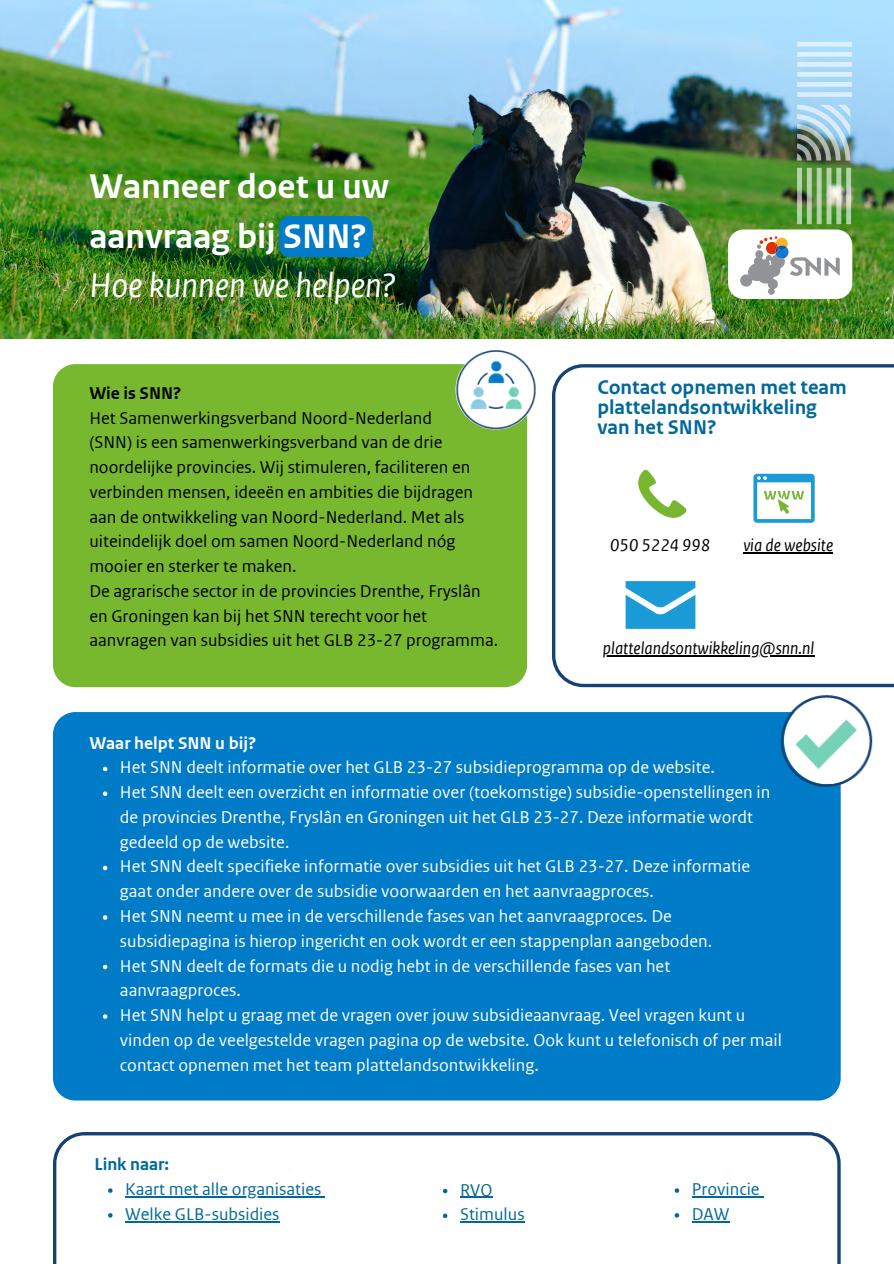
<style>
.page{position:relative;width:894px;height:1264px;background:#fff}
.page>*{position:absolute;margin:0;border:0;box-sizing:border-box;transform-origin:0 0}
.t1{font:700 36px/49.5px "Rijksoverheid Sans Web Text";color:#fff}
.t2{font:italic 36px "Rijksoverheid Sans Web Text";color:#fff}
.t3{font:700 21px/20.2px "Rijksoverheid Sans Web Text";color:#01689b}
.t4{font:18px/24.8px "Rijksoverheid Sans Web Text";color:#fff}
.t5{font:18px/24.8px "Rijksoverheid Sans Web Text";color:#000}
.t6{font:18px/24.8px "Rijksoverheid Sans Web Text";color:#01689b}
.t7{font:italic 18px "Rijksoverheid Sans Web Text";color:#000}
.t8{font:700 18px "Rijksoverheid Sans Web Text";color:#fff}
.t9{font:700 18px "Rijksoverheid Sans Web Text";color:#000}
.t10{font:700 18px "Rijksoverheid Sans Web Text";color:#01689b}
</style>
<div class="page">
<img style="left:0;top:0;width:893px;height:339px">
<div style="left:53px;top:364px;width:474px;height:323px;background:#78b82e"></div>
<svg style="left:796px;top:42px;width:55px;height:55px;background:#c1e4fb"></svg>
<svg style="left:796px;top:168px;width:54px;height:56px;background:#89b177"></svg>
<svg style="left:796px;top:105px;width:54px;height:55px;background:#98b1ba"></svg>
<img style="left:453px;top:350px;width:83px;height:84px">
<div style="left:53px;top:712px;width:787px;height:388px;background:#007bc7"></div>
<img style="left:777px;top:687px;width:109px;height:116px">
<svg style="left:552px;top:364px;width:341px;height:323px"></svg>
<div style="left:599px;top:454px;width:269px;height:82px;background:#fff"></div>
<svg style="left:638px;top:469px;width:48px;height:49px"></svg>
<svg style="left:753px;top:474px;width:61px;height:49px"></svg>
<svg style="left:625px;top:581px;width:70px;height:48px;background:#3eaadd"></svg>
<div style="left:279px;top:216px;width:93px;height:41px;background:#007bc7"></div>
<div style="left:727px;top:229px;width:125px;height:70px;background:#fff;border-radius:16px"></div>
<svg style="left:740px;top:236px;width:99px;height:59px"></svg>
<svg style="left:53px;top:1132px;width:787px;height:131px"></svg>
<hr style="left:743px;top:552px;width:89px;height:1px;background:#000">
<hr style="left:602px;top:655px;width:212px;height:1px;background:#000">
<svg style="left:103px;top:766px;width:4px;height:5px"></svg>
<svg style="left:103px;top:791px;width:4px;height:5px"></svg>
<svg style="left:103px;top:865px;width:4px;height:5px"></svg>
<svg style="left:103px;top:915px;width:4px;height:4px"></svg>
<svg style="left:103px;top:964px;width:4px;height:5px"></svg>
<svg style="left:103px;top:1014px;width:4px;height:4px"></svg>
<svg style="left:108px;top:1188px;width:4px;height:4px"></svg>
<hr style="left:125px;top:1196px;width:196px;height:1px;background:#01689b">
<svg style="left:108px;top:1213px;width:4px;height:4px"></svg>
<hr style="left:125px;top:1220px;width:154px;height:2px;background:#01689b">
<svg style="left:443px;top:1188px;width:4px;height:5px"></svg>
<hr style="left:460px;top:1196px;width:32px;height:1px;background:#01689b">
<svg style="left:443px;top:1213px;width:4px;height:4px"></svg>
<hr style="left:460px;top:1221px;width:64px;height:1px;background:#01689b">
<svg style="left:674px;top:1188px;width:5px;height:4px"></svg>
<hr style="left:691px;top:1196px;width:68px;height:1px;background:#01689b">
<svg style="left:674px;top:1213px;width:5px;height:4px"></svg>
<hr style="left:691px;top:1220px;width:38px;height:2px;background:#01689b">
<h1 class="t1" style="left:89px;top:162px;width:301px">Wanneer doet u uw aanvraag bij SNN?</h1>
<h1 class="t2" style="left:89px;top:265px;width:308px">Hoe kunnen we helpen?</h1>
<p class="t9" style="left:89px;top:382px;width:94px">Wie is SNN?</p>
<p class="t5" style="left:89px;top:405px;width:410px">Het Samenwerkingsverband Noord-Nederland<br>(SNN) is een samenwerkingsverband van de drie noordelijke provincies. Wij stimuleren, faciliteren en verbinden mensen, ideeën en ambities die bijdragen aan de ontwikkeling van Noord-Nederland. Met als uiteindelijk doel om samen Noord-Nederland nóg mooier en sterker te maken.<br>De agrarische sector in de provincies Drenthe, Fryslân en Groningen kan bij het SNN terecht voor het aanvragen van subsidies uit het GLB 23-27 programma.</p>
<p class="t3" style="left:597px;top:377px;width:251px">Contact opnemen met team plattelandsontwikkeling van het SNN?</p>
<p class="t7" style="left:610px;top:535px;width:102px">050 5224 998</p>
<p class="t7" style="left:743px;top:535px;width:91px">via de website</p>
<p class="t7" style="left:602px;top:637px;width:213px">plattelandsontwikkeling@snn.nl</p>
<p class="t8" style="left:89px;top:732px;width:168px">Waar helpt SNN u bij?</p>
<p class="t4" style="left:120px;top:755px;width:663px">Het SNN deelt informatie over het GLB 23-27 subsidieprogramma op de website.<br>Het SNN deelt een overzicht en informatie over (toekomstige) subsidie-openstellingen in de provincies Drenthe, Fryslân en Groningen uit het GLB 23-27. Deze informatie wordt gedeeld op de website.<br>Het SNN deelt specifieke informatie over subsidies uit het GLB 23-27. Deze informatie gaat onder andere over de subsidie voorwaarden en het aanvraagproces.<br>Het SNN neemt u mee in de verschillende fases van het aanvraagproces. De subsidiepagina is hierop ingericht en ook wordt er een stappenplan aangeboden.<br>Het SNN deelt de formats die u nodig hebt in de verschillende fases van het aanvraagproces.<br>Het SNN helpt u graag met de vragen over jouw subsidieaanvraag. Veel vragen kunt u vinden op de veelgestelde vragen pagina op de website. Ook kunt u telefonisch of per mail contact opnemen met het team plattelandsontwikkeling.</p>
<p class="t10" style="left:94px;top:1154px;width:76px">Link naar:</p>
<p class="t6" style="left:125px;top:1177px;width:198px">Kaart met alle organisaties<br>Welke GLB-subsidies</p>
<p class="t6" style="left:460px;top:1177px;width:66px">RVO<br>Stimulus</p>
<p class="t6" style="left:691px;top:1177px;width:69px">Provincie<br>DAW</p>
</div>
